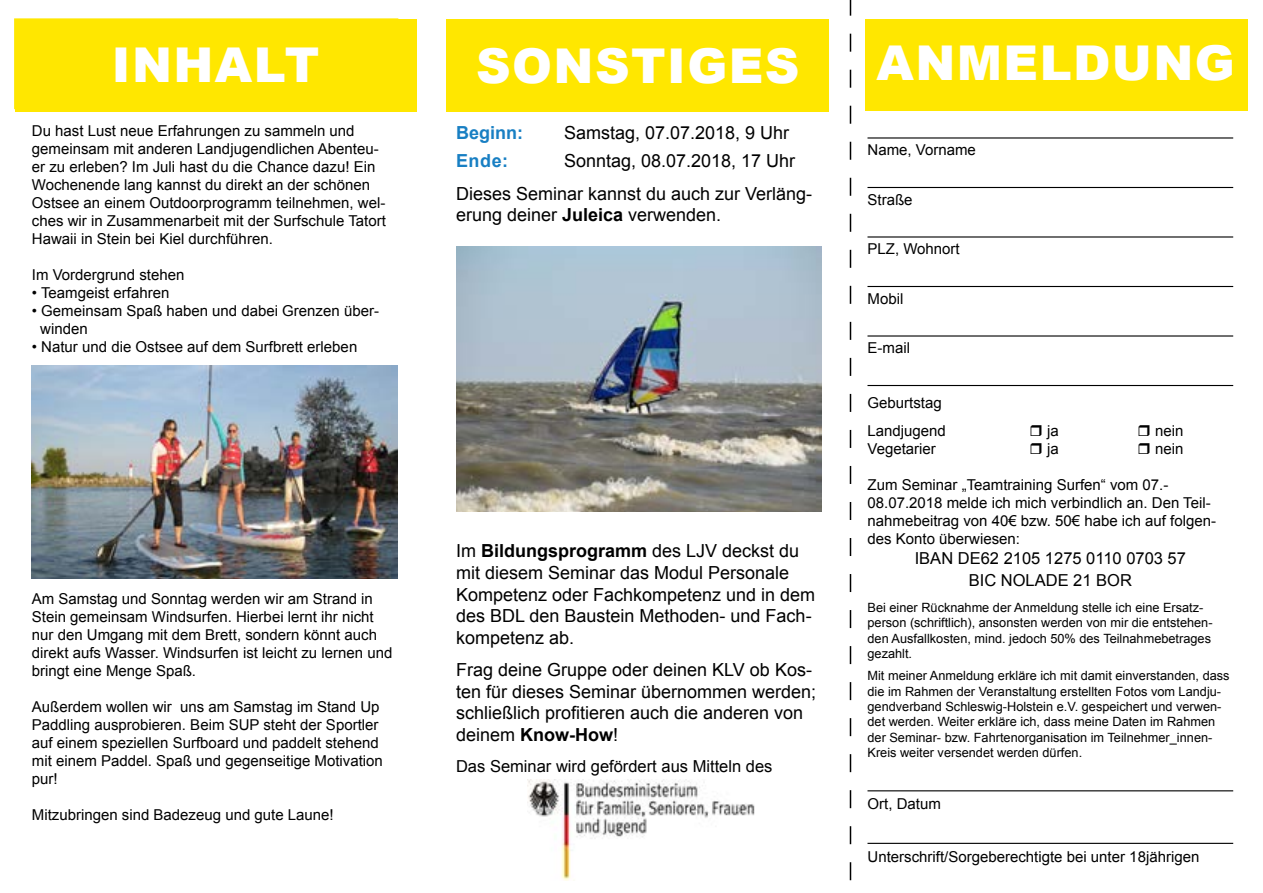
<style>
.page{position:relative;width:1263px;height:893px;background:#fff}
.page>*{position:absolute;margin:0;border:0;box-sizing:border-box;transform-origin:0 0}
.t1{font:900 48px "Arial";letter-spacing:.03em;color:#fff}
.t2{font:18px/21.6px "Arial";color:#000}
.t3{font:700 18px "Arial";color:#187fc3}
.t4{font:16.5px/21.6px "Arial";color:#000;text-align:center}
.t5{font:15px/18px "Arial";color:#000}
.t6{font:12.75px/15.3px "Arial";color:#000}
.s1{font-weight:700}
</style>
<div class="page">
<div style="left:446px;top:19px;width:383px;height:93px;background:#ffe700"></div>
<div style="left:865px;top:19px;width:383px;height:91px;background:#ffe700"></div>
<div style="left:15px;top:19px;width:402px;height:92px;background:#ffe700"></div>
<hr style="left:867px;top:137px;width:366px;height:2px;background:#000">
<hr style="left:867px;top:187px;width:366px;height:1px;background:#000">
<hr style="left:867px;top:236px;width:366px;height:2px;background:#000">
<hr style="left:867px;top:286px;width:366px;height:1px;background:#000">
<hr style="left:867px;top:335px;width:366px;height:2px;background:#000">
<hr style="left:867px;top:385px;width:366px;height:1px;background:#000">
<hr style="left:867px;top:790px;width:366px;height:1px;background:#000">
<hr style="left:867px;top:843px;width:366px;height:1px;background:#000">
<img style="left:32px;top:366px;width:366px;height:212px">
<svg style="left:850px;top:0;width:1px;height:880px"></svg>
<img style="left:527px;top:779px;width:228px;height:101px">
<img style="left:456px;top:247px;width:366px;height:265px">
<h1 class="t1" style="left:112px;top:30px;width:209px">INHALT</h1>
<h1 class="t1" style="left:476px;top:31px;width:325px">SONSTIGES</h1>
<h1 class="t1" style="left:876px;top:28px;width:360px">ANMELDUNG</h1>
<p class="t5" style="left:32px;top:122px;width:356px">Du hast Lust neue Erfahrungen zu sammeln und gemeinsam mit anderen Landjugendlichen Abenteu&shy;er zu erleben? Im Juli hast du die Chance dazu! Ein Wochenende lang kannst du direkt an der schönen Ostsee an einem Outdoorprogramm teilnehmen, wel&shy;ches wir in Zusammenarbeit mit der Surfschule Tatort Hawaii in Stein bei Kiel durchführen.</p>
<p class="t5" style="left:32px;top:266px;width:154px">Im Vordergrund stehen</p>
<p class="t5" style="left:32px;top:284px;width:139px">• Teamgeist erfahren</p>
<p class="t5" style="left:40px;top:302px;width:340px;text-indent:-8px">• Gemeinsam Spaß haben und dabei Grenzen über&shy;winden</p>
<p class="t5" style="left:32px;top:338px;width:327px">• Natur und die Ostsee auf dem Surfbrett erleben</p>
<p class="t5" style="left:32px;top:590px;width:362px">Am Samstag und Sonntag werden wir am Strand in Stein gemeinsam Windsurfen. Hierbei lernt ihr nicht nur den Umgang mit dem Brett, sondern könnt auch direkt aufs Wasser. Windsurfen ist leicht zu lernen und bringt eine Menge Spaß.</p>
<p class="t5" style="left:32px;top:698px;width:352px">Außerdem wollen wir uns am Samstag im Stand Up Paddling ausprobieren. Beim SUP steht der Sportler auf einem speziellen Surfboard und paddelt stehend mit einem Paddel. Spaß und gegenseitige Motivation pur!</p>
<p class="t5" style="left:32px;top:806px;width:303px">Mitzubringen sind Badezeug und gute Laune!</p>
<p class="t3" style="left:456px;top:120px;width:68px">Beginn:</p>
<p class="t2" style="left:564px;top:122px;width:227px">Samstag, 07.07.2018, 9 Uhr</p>
<p class="t3" style="left:456px;top:149px;width:54px">Ende:</p>
<p class="t2" style="left:456px;top:145px;width:358px;line-height:32.4px;text-indent:108px">Sonntag, 08.07.2018, 17 Uhr<br>Dieses Seminar kannst du auch zur Verläng-</p>
<p class="t2" style="left:456px;top:204px;width:267px">erung deiner <span class="s1">Juleica</span> verwenden.</p>
<p class="t2" style="left:456px;top:540px;width:361px">Im <span class="s1">Bildungsprogramm</span> des LJV deckst du mit diesem Seminar das Modul Personale Kompetenz oder Fachkompetenz und in dem des BDL den Baustein Methoden- und Fach&shy;kompetenz ab.</p>
<p class="t2" style="left:456px;top:659px;width:362px">Frag deine Gruppe oder deinen KLV ob Kos&shy;ten für dieses Seminar übernommen werden; schließlich profitieren auch die anderen von deinem <span class="s1">Know-How</span>!</p>
<p class="t4" style="left:456px;top:756px;width:318px">Das Seminar wird gefördert aus Mitteln des</p>
<p class="t5" style="left:867px;top:141px;width:110px">Name, Vorname</p>
<p class="t5" style="left:867px;top:190px;width:47px">Straße</p>
<p class="t5" style="left:867px;top:240px;width:94px">PLZ, Wohnort</p>
<p class="t5" style="left:867px;top:289px;width:37px">Mobil</p>
<p class="t5" style="left:867px;top:339px;width:44px">E-mail</p>
<p class="t5" style="left:867px;top:388px;width:80px;line-height:28.8px">Geburtstag<br>Landjugend</p>
<p class="t5" style="left:1047px;top:422px;width:13px">ja</p>
<p class="t5" style="left:1155px;top:422px;width:30px">nein</p>
<p class="t5" style="left:867px;top:440px;width:70px">Vegetarier</p>
<p class="t5" style="left:1047px;top:440px;width:13px">ja</p>
<p class="t5" style="left:1155px;top:440px;width:30px">nein</p>
<p class="t5" style="left:867px;top:476px;width:350px">Zum Seminar „Teamtraining Surfen“ vom 07.- 08.07.2018 melde ich mich verbindlich an. Den Teil&shy;nahmebeitrag von 40€ bzw. 50€ habe ich auf folgen&shy;des Konto überwiesen:</p>
<p class="t4" style="left:915px;top:548px;width:273px">IBAN DE62 2105 1275 0110 0703 57<br>BIC NOLADE 21 BOR</p>
<p class="t6" style="left:867px;top:600px;width:347px">Bei einer Rücknahme der Anmeldung stelle ich eine Ersatz&shy;person (schriftlich), ansonsten werden von mir die entstehen&shy;den Ausfallkosten, mind. jedoch 50% des Teilnahmebetrages gezahlt.</p>
<p class="t6" style="left:867px;top:668px;width:364px">Mit meiner Anmeldung erkläre ich mit damit einverstanden, dass die im Rahmen der Veranstaltung erstellten Fotos vom Landju&shy;gendverband Schleswig-Holstein e.V. gespeichert und verwen&shy;det werden. Weiter erkläre ich, dass meine Daten im Rahmen der Seminar- bzw. Fahrtenorganisation im Teilnehmer_innen-Kreis weiter versendet werden dürfen.</p>
<p class="t5" style="left:867px;top:795px;width:75px">Ort, Datum</p>
<p class="t5" style="left:867px;top:848px;width:333px">Unterschrift/Sorgeberechtigte bei unter 18jährigen</p>
</div>
